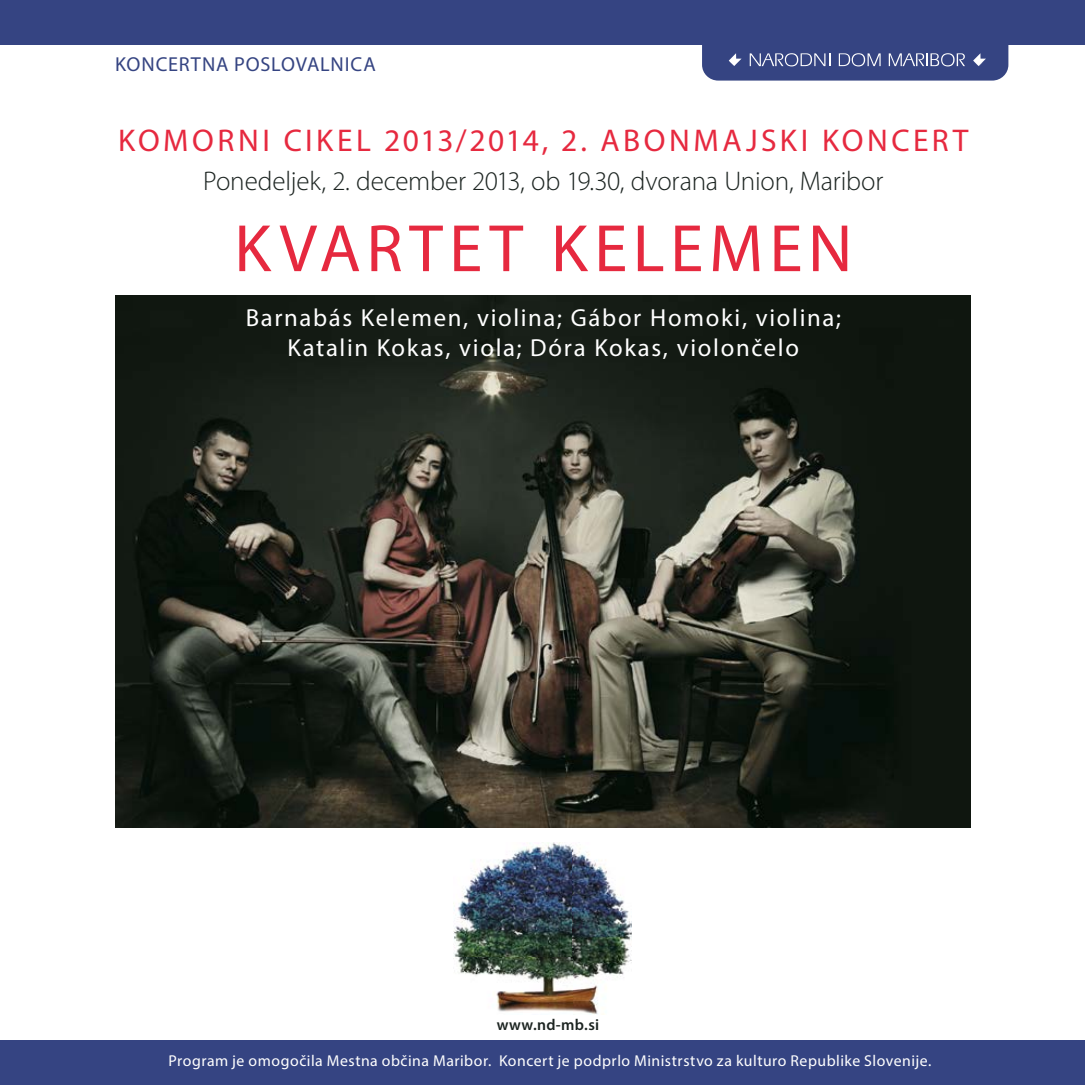
<style>
.page{position:relative;width:1085px;height:1085px;background:#fff}
.page>*{position:absolute;margin:0;border:0;box-sizing:border-box;transform-origin:0 0}
.t1{font:67.5px "Myriad Pro";letter-spacing:.085em;color:#e6293f}
.t2{font:31.5px "Myriad Pro";letter-spacing:.11em;color:#e6293f}
.t3{font:300 27px "Myriad Pro";letter-spacing:-.005em;color:#1c2421}
.t4{font:24.75px/29.7px "Myriad Pro";letter-spacing:.07em;color:#fff;text-align:center}
.t5{font:20.25px "Myriad Pro";letter-spacing:.04em;color:#354482}
.t6{font:15.75px "Myriad Pro";letter-spacing:.035em;color:#fff}
.t7{font:600 15.75px "Myriad Pro";letter-spacing:.015em;color:#1c2421}
</style>
<div class="page">
<img style="left:116px;top:296px;width:854px;height:531px">
<div style="left:0;top:1040px;width:1084px;height:44px;background:#354482"></div>
<svg style="left:702px;top:45px;width:306px;height:36px;background:#48568e"></svg>
<img style="left:454px;top:842px;width:177px;height:172px">
<div style="left:0;top:0;width:1084px;height:45px;background:#354482"></div>
<p class="t5" style="left:115px;top:52px;width:262px">KONCERTNA POSLOVALNICA</p>
<h2 class="t2" style="left:118px;top:121px;width:851px">KOMORNI CIKEL 2013/2014, 2. ABONMAJSKI KONCERT</h2>
<h3 class="t3" style="left:203px;top:166px;width:681px">Ponedeljek, 2. december 2013, ob 19.30, dvorana Union, Maribor</h3>
<h1 class="t1" style="left:234px;top:207px;width:619px">KVARTET KELEMEN</h1>
<h3 class="t4" style="left:246px;top:303px;width:596px">Barnabás Kelemen, violina; Gábor Homoki, violina;<br>Katalin Kokas, viola; Dóra Kokas, violončelo</h3>
<p class="t7" style="left:496px;top:1014px;width:104px">www.nd-mb.si</p>
<p class="t6" style="left:168px;top:1050px;width:764px">Program je omogočila Mestna občina Maribor. Koncert je podprlo Ministrstvo za kulturo Republike Slovenije.</p>
</div>
